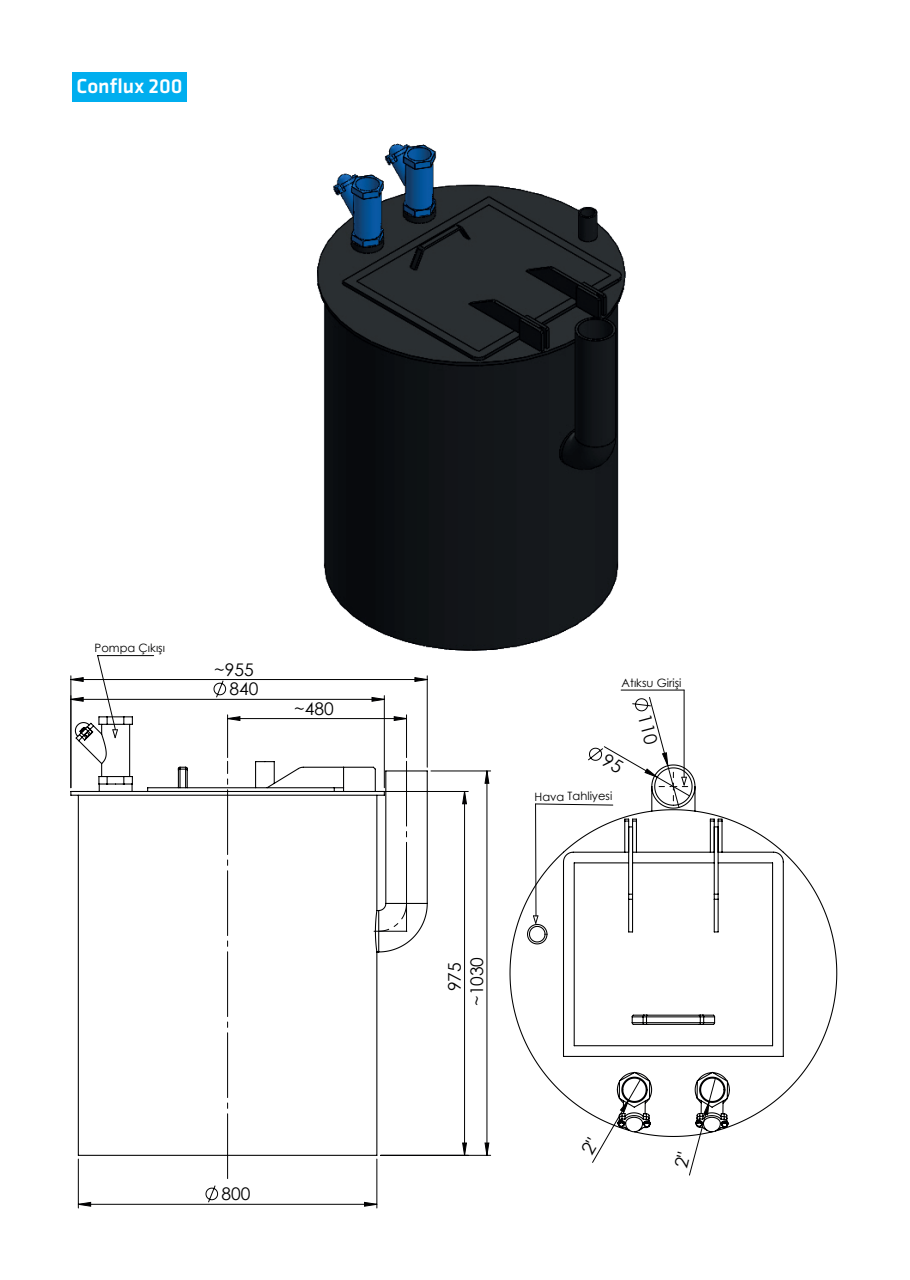
<style>
.page{position:relative;width:910px;height:1280px;background:#fff}
.page>*{position:absolute;margin:0;border:0;box-sizing:border-box;transform-origin:0 0}
.t1{font:500 21px "Klavika Basic";color:#fff}
.t2{font:17.4px "Century Gothic";color:#000001}
.t3{font:11.55px "Century Gothic";color:#000001}
</style>
<div class="page">
<div style="left:72px;top:72px;width:114px;height:30px;background:#00aeef"></div>
<img style="left:317px;top:143px;width:309px;height:508px">
<hr style="left:376px;top:1159px;width:1px;height:49px;background:#000001">
<hr style="left:78px;top:1159px;width:1px;height:49px;background:#000001">
<hr style="left:379px;top:791px;width:89px;height:1px;background:#000001">
<hr style="left:381px;top:1155px;width:110px;height:1px;background:#000001">
<hr style="left:431px;top:770px;width:60px;height:1px;background:#000001">
<svg style="left:77px;top:1156px;width:301px;height:50px"></svg>
<svg style="left:462px;top:770px;width:28px;height:386px"></svg>
<svg style="left:70px;top:739px;width:358px;height:417px"></svg>
<svg style="left:509px;top:776px;width:329px;height:361px"></svg>
<svg style="left:70px;top:655px;width:358px;height:84px"></svg>
<hr style="left:621px;top:690px;width:63px;height:1px;background:#000001">
<hr style="left:684px;top:690px;width:1px;height:87px;background:#000001">
<svg style="left:535px;top:696px;width:158px;height:112px"></svg>
<svg style="left:580px;top:1079px;width:61px;height:84px"></svg>
<svg style="left:674px;top:1077px;width:42px;height:99px"></svg>
<h1 class="t1" style="left:77px;top:72px;width:108px">Conflux 200</h1>
<p class="t3" style="left:95px;top:640px;width:72px">Pompa Çıkışı</p>
<h2 class="t2" style="left:214px;top:657px;width:41px">~955</h2>
<h2 class="t2" style="left:229px;top:677px;width:30px">840</h2>
<h2 class="t2" style="left:294px;top:696px;width:41px">~480</h2>
<h2 class="t2" style="left:221px;top:1182px;width:30px">800</h2>
<p class="t3" style="left:622px;top:675px;width:61px">Atıksu Girişi</p>
<p class="t3" style="left:534px;top:788px;width:79px">Hava Tahliyesi</p>
<h2 class="t2" style="left:442px;top:991px;width:30px;rotate:-90deg">975</h2>
<h2 class="t2" style="left:465px;top:1006px;width:51px;rotate:-90deg">~1030</h2>
</div>
